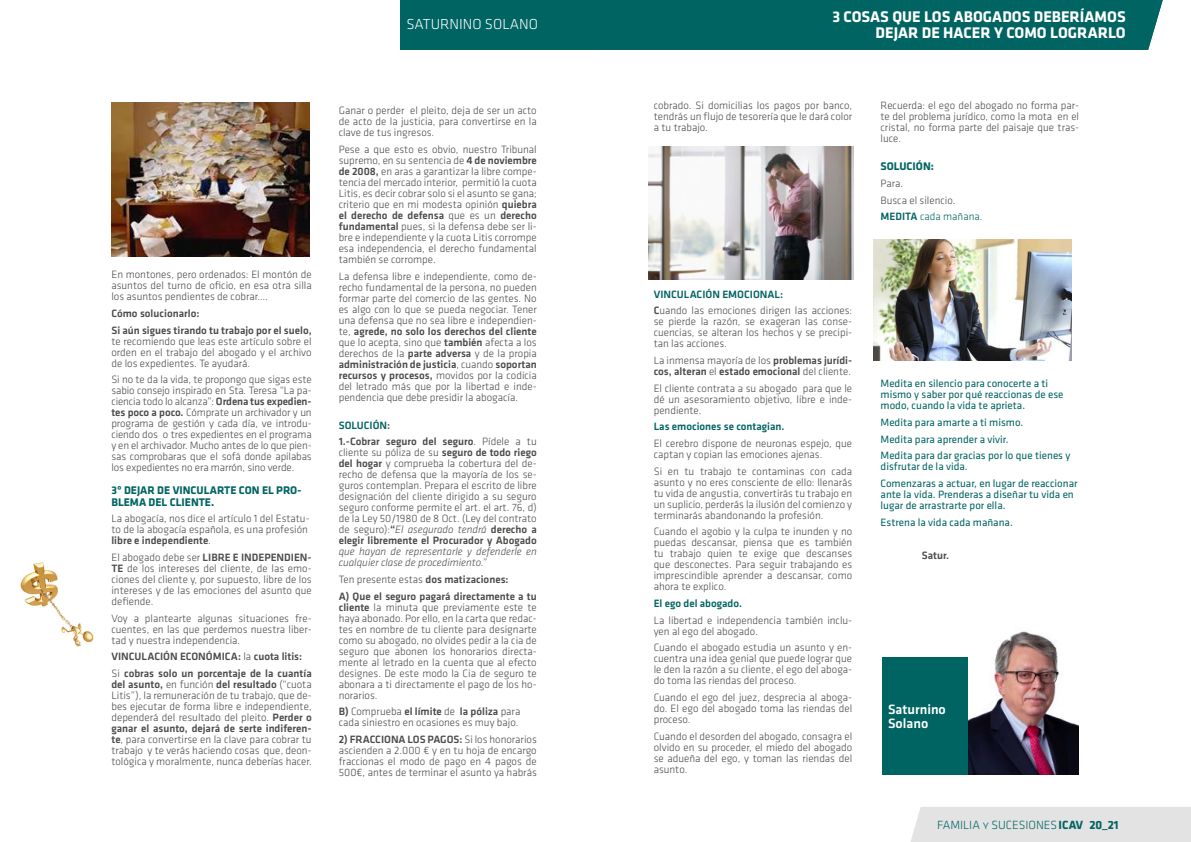
<style>
.page{position:relative;width:1191px;height:842px;background:#fff}
.page>*{position:absolute;margin:0;border:0;box-sizing:border-box;transform-origin:0 0}
.t1{font:700 16px/16px "Klavika";color:#fff;text-align:right}
.t2{font:300 15px "Klavika";color:#fff}
.t3{font:500 14px/14px "Klavika";color:#fff}
.t4{font:300 12.3px "Klavika";color:#006462}
.t5{font:700 11.5px/11.5px "Klavika";color:#006462}
.t6{font:300 11px/11px "Klavika";color:#4a4a49;text-align:justify}
.t7{font:11px/11px "Klavika";color:#006462}
.t8{font:500 11px/16.7px "Klavika";color:#4a4a49}
.t9{font:italic 300 11px/11px "Klavika";color:#4a4a49}
.t10{font:500 11px "Klavika";color:#006462}
.s1{font-weight:500}
.s2{font-weight:300}
.s3{color:#006462}
.s4{font-style:italic}
.s5{font-weight:500;color:#006462}
.s6{font-weight:700}
</style>
<div class="page">
<div style="left:595px;top:0;width:568px;height:50px;background:#006462"></div>
<div style="left:400px;top:0;width:195px;height:50px;background:#006462"></div>
<div style="left:911px;top:807px;width:280px;height:35px;background:#e3e3e3"></div>
<svg style="left:653px;top:279px;width:199px;height:1px"></svg>
<img style="left:648px;top:146px;width:205px;height:133px">
<img style="left:873px;top:240px;width:198px;height:120px">
<img style="left:968px;top:631px;width:110px;height:143px">
<div style="left:882px;top:657px;width:86px;height:117px;background:#006462"></div>
<img style="left:111px;top:102px;width:198px;height:155px">
<img style="left:20px;top:562px;width:74px;height:85px">
<h2 class="t2" style="left:406px;top:16px;width:133px">SATURNINO SOLANO</h2>
<p class="t6" style="left:111px;top:269px;width:202px">En montones, pero ordenados: El montón de asuntos del turno de oficio, en esa otra silla los asuntos pendientes de cobrar….</p>
<p class="t8" style="left:111px;top:305px;width:202px">Cómo solucionarlo:<br>Si aún sigues tirando tu trabajo por el suelo,</p>
<p class="t6" style="left:111px;top:336px;width:202px">te recomiendo que leas este artículo sobre el orden en el trabajo del abogado y el archivo de los expedientes. Te ayudará.</p>
<p class="t6" style="left:111px;top:374px;width:202px">Si no te da la vida, te propongo que sigas este sabio consejo inspirado en Sta. Teresa “La pa&shy;ciencia todo lo alcanza”: <span class="s1">Ordena tus expedien&shy;tes poco a poco.</span> Cómprate un archivador y un programa de gestión y cada día, ve introdu&shy;ciendo dos o tres expedientes en el programa y en el archivador. Mucho antes de lo que pien&shy;sas comprobaras que el sofá donde apilabas los expedientes no era marrón, sino verde.</p>
<p class="t5" style="left:111px;top:485px;width:191px">3º DEJAR DE VINCULARTE CON EL PRO-<br>BLEMA DEL CLIENTE.</p>
<p class="t6" style="left:111px;top:513px;width:200px;text-align:left">La abogacía, nos dice el artículo 1 del Estatu&shy;to de la abogacía española, es una profesión <span class="s1">libre e independiente</span>.</p>
<p class="t6" style="left:111px;top:552px;width:202px">El abogado debe ser <span class="s1">LIBRE E INDEPENDIEN-TE</span> de los intereses del cliente, de las emo&shy;ciones del cliente y, por supuesto, libre de los intereses y de las emociones del asunto que defiende.</p>
<p class="t6" style="left:111px;top:613px;width:202px">Voy a plantearte algunas situaciones fre&shy;cuentes, en las que perdemos nuestra liber&shy;tad y nuestra independencia.</p>
<p class="t8" style="left:111px;top:648px;width:202px">VINCULACIÓN ECONÓMICA: <span class="s2">la</span> cuota litis:<br><span class="s2">Si</span> cobras solo un porcentaje de la cuantía</p>
<p class="t6" style="left:111px;top:679px;width:202px"><span class="s1">del asunto,</span> en función <span class="s1">del resultado</span> (“cuota Litis”), la remuneración de tu trabajo, que de&shy;bes ejecutar de forma libre e independiente, dependerá del resultado del pleito. <span class="s1">Perder o ganar el asunto, dejará de serte indiferen&shy;te</span>, para convertirse en la clave para cobrar tu trabajo y te verás haciendo cosas que, deon&shy;tológica y moralmente, nunca deberías hacer.</p>
<p class="t6" style="left:339px;top:105px;width:199px">Ganar o perder el pleito, deja de ser un acto de acto de la justicia, para convertirse en la clave de tus ingresos.</p>
<p class="t6" style="left:339px;top:144px;width:200px">Pese a que esto es obvio, nuestro Tribunal supremo, en su sentencia de <span class="s1">4 de noviembre de 2008,</span> en aras a garantizar la libre compe&shy;tencia del mercado interior, permitió la cuota Litis, es decir cobrar solo si el asunto se gana; criterio que en mi modesta opinión <span class="s1">quiebra el derecho de defensa</span> que es un <span class="s1">derecho fundamental</span> pues, si la defensa debe ser li&shy;bre e independiente y la cuota Litis corrompe esa independencia, el derecho fundamental también se corrompe.</p>
<p class="t6" style="left:339px;top:271px;width:200px">La defensa libre e independiente, como de&shy;recho fundamental de la persona, no pueden formar parte del comercio de las gentes. No es algo con lo que se pueda negociar. Tener una defensa que no sea libre e independien&shy;te, <span class="s1">agrede, no solo los derechos del cliente </span>que lo acepta, sino que <span class="s1">también</span> afecta a los derechos de la <span class="s1">parte adversa</span> y de la propia <span class="s1">administración de justicia</span>, cuando <span class="s1">soportan recursos y procesos,</span> movidos por la codicia del letrado más que por la libertad e inde&shy;pendencia que debe presidir la abogacía.</p>
<p class="t8" style="left:339px;top:417px;width:200px"><span class="s3">SOLUCIÓN</span>:<br>1.-Cobrar seguro del seguro<span class="s2">. Pídele a tu</span></p>
<p class="t6" style="left:339px;top:447px;width:200px">cliente su póliza de su <span class="s1">seguro de todo riego del hogar</span> y comprueba la cobertura del de&shy;recho de defensa que la mayoría de los se&shy;guros contemplan. Prepara el escrito de libre designación del cliente dirigido a su seguro seguro conforme permite el art. el art. 76, d) de la Ley 50/1980 de 8 Oct. (Ley del contrato de seguro):<span class="s1">“</span><span class="s4">El asegurado tendrá</span> <span class="s1">derecho a elegir libremente el Procurador y Abogado</span></p>
<p class="t9" style="left:339px;top:546px;width:200px">que hayan de representarle y defenderle en cualquier clase de procedimiento.”</p>
<p class="t8" style="left:339px;top:571px;width:200px"><span class="s2">Ten presente estas</span> dos matizaciones:<br>A) Que el seguro pagará directamente a tu</p>
<p class="t6" style="left:339px;top:602px;width:200px"><span class="s1">cliente</span> la minuta que previamente este te haya abonado. Por ello, en la carta que redac&shy;tes en nombre de tu cliente para designarte como su abogado, no olvides pedir a la cia de seguro que abonen los honorarios directa&shy;mente al letrado en la cuenta que al efecto designes. De este modo la Cia de seguro te abonara a ti directamente el pago de los ho&shy;norarios.</p>
<p class="t6" style="left:339px;top:706px;width:183px"><span class="s1">B)</span> Comprueba <span class="s1">el límite</span> de <span class="s1">la póliza</span> para cada siniestro en ocasiones es muy bajo.</p>
<p class="t6" style="left:339px;top:734px;width:200px"><span class="s1">2) FRACCIONA LOS PAGOS:</span> Si los honorarios ascienden a 2.000 € y en tu hoja de encargo fraccionas el modo de pago en 4 pagos de 500€, antes de terminar el asunto ya habrás</p>
<h1 class="t1" style="left:832px;top:9px;width:295px">3 COSAS QUE LOS ABOGADOS DEBERÍAMOS<br>DEJAR DE HACER Y COMO LOGRARLO</h1>
<p class="t6" style="left:653px;top:100px;width:200px">cobrado. Si domicilias los pagos por banco, tendrás un flujo de tesorería que le dará color a tu trabajo.</p>
<p class="t6" style="left:653px;top:286px;width:200px;line-height:16.7px"><span class="s5">VINCULACIÓN EMOCIONAL:<br></span><span class="s1">C</span>uando las emociones dirigen las acciones:</p>
<p class="t6" style="left:653px;top:316px;width:200px">se pierde la razón, se exageran las conse&shy;cuencias, se alteran los hechos y se precipi&shy;tan las acciones.</p>
<p class="t8" style="left:653px;top:355px;width:200px;line-height:11px"><span class="s2">La inmensa mayoría de los</span> problemas jurídi&shy;cos, alteran <span class="s2">el</span> estado emocional <span class="s2">del cliente.</span></p>
<p class="t6" style="left:653px;top:383px;width:200px">El cliente contrata a su abogado para que le dé un asesoramiento objetivo, libre e inde&shy;pendiente.</p>
<p class="t10" style="left:653px;top:420px;width:132px">Las emociones se contagian.</p>
<p class="t6" style="left:653px;top:438px;width:200px">El cerebro dispone de neuronas espejo, que captan y copian las emociones ajenas.</p>
<p class="t6" style="left:653px;top:466px;width:200px">Si en tu trabajo te contaminas con cada asunto y no eres consciente de ello: llenarás tu vida de angustia, convertirás tu trabajo en un suplicio, perderás la ilusión del comienzo y terminarás abandonando la profesión.</p>
<p class="t6" style="left:653px;top:526px;width:200px">Cuando el agobio y la culpa te inunden y no puedas descansar, piensa que es también tu trabajo quien te exige que descanses que desconectes. Para seguir trabajando es imprescindible aprender a descansar, como ahora te explico.</p>
<p class="t10" style="left:653px;top:597px;width:90px">El ego del abogado.</p>
<p class="t6" style="left:653px;top:615px;width:200px">La libertad e independencia también inclu&shy;yen al ego del abogado.</p>
<p class="t6" style="left:653px;top:642px;width:200px">Cuando el abogado estudia un asunto y en&shy;cuentra una idea genial que puede lograr que le den la razón a su cliente, el ego del aboga&shy;do toma las riendas del proceso.</p>
<p class="t6" style="left:653px;top:692px;width:200px">Cuando el ego del juez, desprecia al aboga&shy;do. El ego del abogado toma las riendas del proceso.</p>
<p class="t6" style="left:653px;top:731px;width:200px">Cuando el desorden del abogado, consagra el olvido en su proceder, el miedo del abogado se adueña del ego, y toman las riendas del asunto.</p>
<p class="t6" style="left:880px;top:100px;width:200px">Recuerda: el ego del abogado no forma par&shy;te del problema jurídico, como la mota en el cristal, no forma parte del paisaje que tras&shy;luce.</p>
<p class="t5" style="left:880px;top:161px;width:55px">SOLUCIÓN:</p>
<p class="t6" style="left:880px;top:175px;width:103px;line-height:16.7px;text-align:left">Para.<br>Busca el silencio.<br><span class="s5">MEDITA</span> <span class="s3">cada mañana.</span></p>
<p class="t7" style="left:880px;top:378px;width:184px">Medita en silencio para conocerte a ti mismo y saber por qué reaccionas de ese modo, cuando la vida te aprieta.</p>
<p class="t7" style="left:880px;top:414px;width:191px;line-height:16.7px">Medita para amarte a ti mismo.<br>Medita para aprender a vivir.<br>Medita para dar gracias por lo que tienes y</p>
<p class="t7" style="left:880px;top:458px;width:198px;line-height:16.7px">disfrutar de la vida.<br>Comenzaras a actuar, en lugar de reaccionar</p>
<p class="t7" style="left:880px;top:489px;width:195px">ante la vida. Prenderas a diseñar tu vida en lugar de arrastrarte por ella.</p>
<p class="t7" style="left:880px;top:517px;width:134px">Estrena la vida cada mañana.</p>
<p class="t8" style="left:922px;top:547px;width:29px">Satur.</p>
<p class="t3" style="left:888px;top:702px;width:59px">Saturnino<br>Solano</p>
<p class="t4" style="left:937px;top:818px;width:183px">FAMILIA y SUCESIONES<span class="s6">ICAV 20_21</span></p>
</div>
